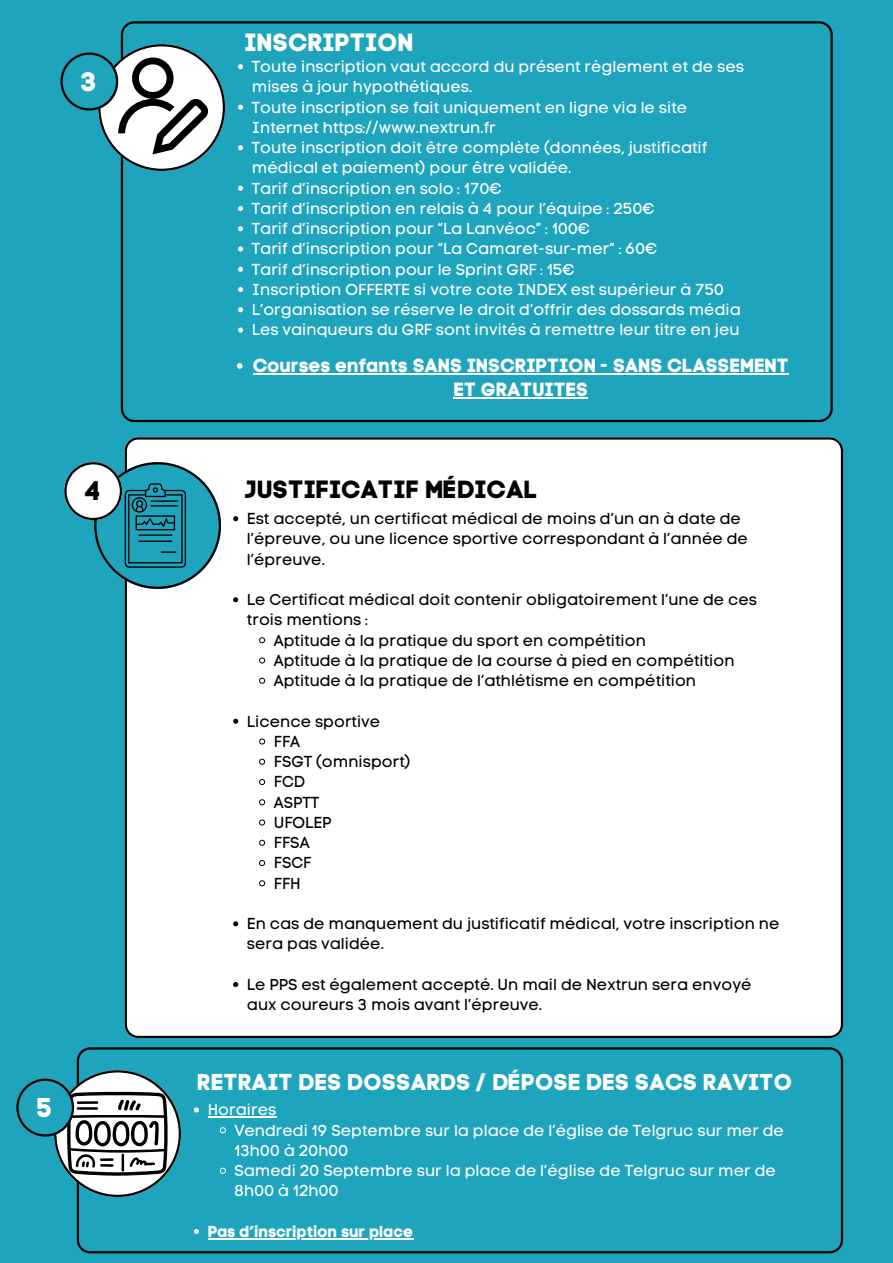
<style>
.page{position:relative;width:893px;height:1263px;background:#1ea5bd}
.page>*{position:absolute;margin:0;border:0;box-sizing:border-box;transform-origin:0 0}
.t1{font:26.78px "Code Pro Bold LC";color:#fff}
.t2{font:26.78px "Code Pro Bold LC";color:#000}
.t3{font:24.75px "Code Pro Bold LC";color:#000}
.t4{font:24.75px "Code Pro Bold LC";color:#fff}
.t5{font:22.73px "Code Pro Bold LC";color:#fff}
.t6{font:18.98px/24.2px "Code Pro Bold LC";color:#fff;text-align:center}
.t7{font:15.75px/20.2px "Code Pro Normal LC";color:#fff}
.t8{font:15.75px/20.2px "Code Pro Normal LC";color:#000}
.t9{font:15.75px "Code Pro Bold LC";color:#fff}
</style>
<div class="page">
<svg style="left:121px;top:21px;width:711px;height:401px"></svg>
<svg style="left:60px;top:44px;width:165px;height:127px"></svg>
<svg style="left:238px;top:64px;width:5px;height:5px"></svg>
<svg style="left:238px;top:105px;width:5px;height:5px"></svg>
<svg style="left:238px;top:145px;width:5px;height:5px"></svg>
<svg style="left:238px;top:186px;width:5px;height:5px"></svg>
<svg style="left:238px;top:206px;width:5px;height:5px"></svg>
<svg style="left:238px;top:226px;width:5px;height:5px"></svg>
<svg style="left:238px;top:246px;width:5px;height:6px"></svg>
<svg style="left:238px;top:267px;width:5px;height:5px"></svg>
<svg style="left:238px;top:287px;width:5px;height:5px"></svg>
<svg style="left:238px;top:307px;width:5px;height:5px"></svg>
<svg style="left:238px;top:327px;width:5px;height:6px"></svg>
<svg style="left:77px;top:1047px;width:766px;height:206px"></svg>
<svg style="left:16px;top:1070px;width:165px;height:127px"></svg>
<svg style="left:194px;top:1107px;width:5px;height:5px"></svg>
<hr style="left:208px;top:1116px;width:68px;height:1px;background:#fff">
<svg style="left:220px;top:1127px;width:6px;height:6px"></svg>
<svg style="left:220px;top:1167px;width:6px;height:7px"></svg>
<svg style="left:194px;top:1229px;width:5px;height:5px"></svg>
<hr style="left:208px;top:1238px;width:205px;height:1px;background:#fff">
<div style="left:125px;top:437px;width:718px;height:601px;background:#fff"></div>
<svg style="left:233px;top:516px;width:5px;height:5px"></svg>
<svg style="left:233px;top:597px;width:5px;height:5px"></svg>
<svg style="left:259px;top:637px;width:6px;height:6px"></svg>
<svg style="left:259px;top:657px;width:6px;height:7px"></svg>
<svg style="left:259px;top:677px;width:6px;height:7px"></svg>
<svg style="left:233px;top:719px;width:5px;height:5px"></svg>
<svg style="left:259px;top:738px;width:6px;height:7px"></svg>
<svg style="left:259px;top:758px;width:6px;height:7px"></svg>
<svg style="left:259px;top:779px;width:6px;height:6px"></svg>
<svg style="left:259px;top:799px;width:6px;height:6px"></svg>
<svg style="left:259px;top:819px;width:6px;height:7px"></svg>
<svg style="left:259px;top:839px;width:6px;height:7px"></svg>
<svg style="left:259px;top:860px;width:6px;height:6px"></svg>
<svg style="left:259px;top:880px;width:6px;height:6px"></svg>
<svg style="left:233px;top:921px;width:5px;height:5px"></svg>
<svg style="left:233px;top:982px;width:5px;height:5px"></svg>
<svg style="left:64px;top:462px;width:157px;height:127px"></svg>
<svg style="left:237px;top:363px;width:5px;height:6px"></svg>
<hr style="left:253px;top:373px;width:536px;height:1px;background:#fff">
<hr style="left:453px;top:397px;width:135px;height:2px;background:#fff">
<h1 class="t1" style="left:82px;top:65px;width:17px">3</h1>
<p class="t2" style="left:85px;top:475px;width:17px">4</p>
<p class="t1" style="left:38px;top:1091px;width:17px">5</p>
<p class="t4" style="left:244px;top:27px;width:171px">INSCRIPTION</p>
<p class="t7" style="left:252px;top:56px;width:493px">Toute inscription vaut accord du présent règlement et de ses mises à jour hypothétiques.</p>
<p class="t7" style="left:252px;top:97px;width:437px">Toute inscription se fait uniquement en ligne via le site<br>Internet https://www.nextrun.fr</p>
<p class="t7" style="left:252px;top:137px;width:457px">Toute inscription doit être complète (données, justificatif médical et paiement) pour être validée.</p>
<p class="t7" style="left:252px;top:178px;width:251px">Tarif d’inscription en solo : 170€</p>
<p class="t7" style="left:252px;top:198px;width:404px">Tarif d’inscription en relais à 4 pour l’équipe : 250€</p>
<p class="t7" style="left:252px;top:218px;width:340px">Tarif d’inscription pour “La Lanvéoc” : 100€</p>
<p class="t7" style="left:252px;top:239px;width:407px">Tarif d’inscription pour “La Camaret-sur-mer” : 60€</p>
<p class="t7" style="left:252px;top:259px;width:324px">Tarif d’inscription pour le Sprint GRF : 15€</p>
<p class="t7" style="left:252px;top:279px;width:474px">Inscription OFFERTE si votre cote INDEX est supérieur à 750</p>
<p class="t7" style="left:252px;top:299px;width:490px">L’organisation se réserve le droit d’offrir des dossards média</p>
<p class="t7" style="left:252px;top:320px;width:489px">Les vainqueurs du GRF sont invités à remettre leur titre en jeu</p>
<p class="t6" style="left:253px;top:353px;width:537px">Courses enfants SANS INSCRIPTION - SANS CLASSEMENT<br>ET GRATUITES</p>
<p class="t3" style="left:245px;top:475px;width:294px">JUSTIFICATIF MÉDICAL</p>
<p class="t8" style="left:247px;top:508px;width:502px">Est accepté, un certificat médical de moins d’un an à date de l’épreuve, ou une licence sportive correspondant à l’année de l’épreuve.</p>
<p class="t8" style="left:247px;top:589px;width:511px">Le Certificat médical doit contenir obligatoirement l’une de ces trois mentions :</p>
<p class="t8" style="left:274px;top:630px;width:374px">Aptitude à la pratique du sport en compétition</p>
<p class="t8" style="left:274px;top:650px;width:462px">Aptitude à la pratique de la course à pied en compétition</p>
<p class="t8" style="left:274px;top:670px;width:424px">Aptitude à la pratique de l’athlétisme en compétition</p>
<p class="t8" style="left:247px;top:711px;width:135px">Licence sportive</p>
<p class="t8" style="left:274px;top:731px;width:28px">FFA</p>
<p class="t8" style="left:274px;top:751px;width:138px">FSGT (omnisport)</p>
<p class="t8" style="left:274px;top:772px;width:33px">FCD</p>
<p class="t8" style="left:274px;top:792px;width:47px">ASPTT</p>
<p class="t8" style="left:274px;top:812px;width:59px">UFOLEP</p>
<p class="t8" style="left:274px;top:832px;width:37px">FFSA</p>
<p class="t8" style="left:274px;top:853px;width:39px">FSCF</p>
<p class="t8" style="left:274px;top:873px;width:29px">FFH</p>
<h1 class="t8" style="left:247px;top:913px;width:534px">En cas de manquement du justificatif médical, votre inscription ne sera pas validée.</h1>
<p class="t8" style="left:247px;top:974px;width:506px">Le PPS est également accepté. Un mail de Nextrun sera envoyé aux coureurs 3 mois avant l’épreuve.</p>
<p class="t5" style="left:197px;top:1068px;width:597px">RETRAIT DES DOSSARDS / DÉPOSE DES SACS RAVITO</p>
<h1 class="t7" style="left:208px;top:1100px;width:70px">Horaires</h1>
<p class="t7" style="left:234px;top:1120px;width:551px">Vendredi 19 Septembre sur la place de l’église de Telgruc sur mer de<br>13h00 à 20h00</p>
<p class="t7" style="left:234px;top:1160px;width:543px">Samedi 20 Septembre sur la place de l’église de Telgruc sur mer de<br>8h00 à 12h00</p>
<p class="t9" style="left:208px;top:1222px;width:207px">Pas d’inscription sur place</p>
</div>
